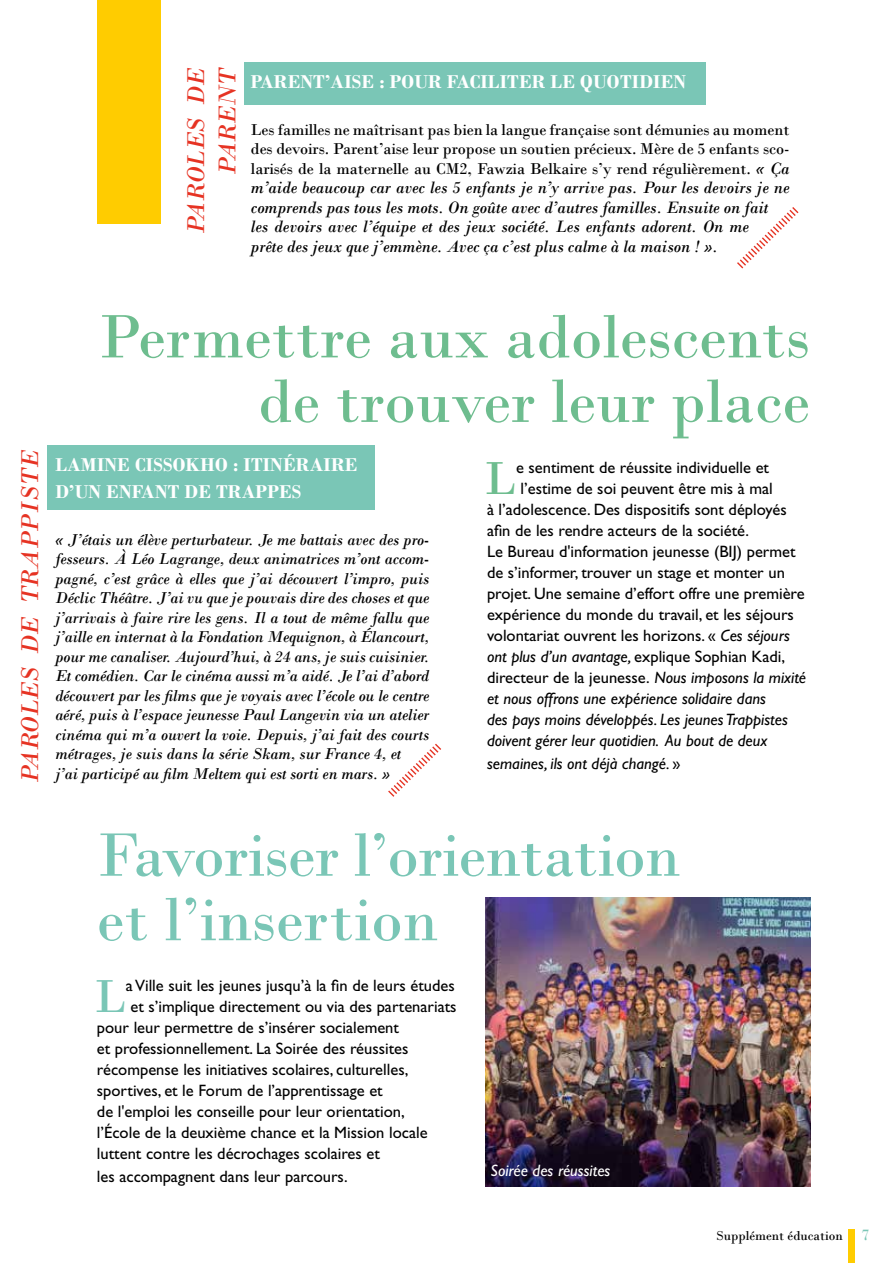
<style>
.page{position:relative;width:893px;height:1263px;background:#fff}
.page>*{position:absolute;margin:0;border:0;box-sizing:border-box;transform-origin:0 0}
.t1{font:64.5px/64.5px "Bodoni";color:#6ebd8f;text-align:right}
.t2{font:64.5px/64.5px "Bodoni";letter-spacing:-.01em;color:#7ac6b6}
.t3{font:48.6px "Bodoni";color:#6ebd8f}
.t4{font:48.6px "Bodoni";color:#7ac6b6}
.t5{font:italic 25.5px/31.5px "Bodoni";color:#e63323;text-align:right}
.t6{font:700 19.5px/27px "Bodoni";letter-spacing:.01em;color:#fff}
.t7{font:italic 17.25px/19.5px "Bodoni";letter-spacing:-.005em;color:#000}
.t8{font:16.5px "Gill Sans Std";color:#000}
.t9{font:italic 16.5px/19.5px "Bodoni";letter-spacing:-.01em;color:#000;text-align:justify}
.t10{font:16.5px/19.5px "Bodoni";letter-spacing:-.005em;color:#000;text-align:justify}
.t11{font:italic 16.5px "Gill Sans Std";color:#000}
.t12{font:italic 16.5px "Gill Sans Std";color:#fff}
.t13{font:13.5px "Bodoni";color:#000}
.s1{font-style:italic;font-size:17.25px}
.s2{font-style:italic}
.s3{font-style:normal}
.s4{font-size:16.5px;color:#7ac6b6}
</style>
<div class="page">
<div style="left:97px;top:0;width:64px;height:223px;background:#fc0"></div>
<div style="left:848px;top:1229px;width:7px;height:34px;background:#fc0"></div>
<svg style="left:388px;top:743px;width:53px;height:54px"></svg>
<div style="left:244px;top:63px;width:461px;height:42px;background:#7ac6b6"></div>
<svg style="left:737px;top:207px;width:62px;height:62px"></svg>
<img style="left:486px;top:897px;width:324px;height:289px">
<div style="left:47px;top:445px;width:328px;height:65px;background:#7ac6b6"></div>
<h3 class="t5" style="left:180px;top:234px;width:169px;rotate:-90deg">PAROLES DE<br>PARENT</h3>
<p class="t6" style="left:251px;top:68px;width:437px">PARENT’AISE : POUR FACILITER LE QUOTIDIEN</p>
<p class="t10" style="left:251px;top:120px;width:540px">Les familles ne maîtrisant pas bien la langue française sont démunies au moment des devoirs. Parent’aise leur propose un soutien précieux. Mère de 5 enfants sco&shy;larisés de la maternelle au CM2, Fawzia Belkaire s’y rend régulièrement. <span class="s1">« Ça</span></p>
<p class="t7" style="left:251px;top:178px;width:540px">m’aide beaucoup car avec les 5 enfants je n’y arrive pas. Pour les devoirs je ne comprends pas tous les mots. On goûte avec d’autres familles. Ensuite on fait les devoirs avec l’équipe et des jeux société. Les enfants adorent. On me<br>prête des jeux que j’emmène. Avec ça c’est plus calme à la maison ! ».</p>
<h3 class="t5" style="left:14px;top:783px;width:334px;rotate:-90deg">PAROLES DE TRAPPISTE</h3>
<h1 class="t1" style="left:99px;top:304px;width:713px">Permettre aux adolescents de trouver leur place</h1>
<h2 class="t3" style="left:485px;top:449px;width:33px">L</h2>
<p class="t8" style="left:516px;top:458px;width:255px">e sentiment de réussite individuelle et</p>
<p class="t6" style="left:55px;top:451px;width:304px">LAMINE CISSOKHO : ITINÉRAIRE<br>D’UN ENFANT DE TRAPPES</p>
<p class="t9" style="left:55px;top:529px;width:376px">« J’étais un élève perturbateur. Je me battais avec des pro&shy;fesseurs. À Léo Lagrange, deux animatrices m’ont accom&shy;pagné, c’est grâce à elles que j’ai découvert l’impro, puis Déclic Théâtre. J’ai vu que je pouvais dire des choses et que j’arrivais à faire rire les gens. Il a tout de même fallu que j’aille en internat à la Fondation Mequignon, à Élancourt, pour me canaliser. Aujourd’hui, à 24 ans, je suis cuisinier.<br>Et comédien. Car le cinéma aussi m’a aidé. Je l’ai d’abord découvert par les films que je voyais avec l’école ou le centre aéré, puis à l’espace jeunesse Paul Langevin via un atelier cinéma qui m’a ouvert la voie. Depuis, j’ai fait des courts métrages, je suis dans la série Skam, sur France 4, et</p>
<p class="t8" style="left:521px;top:479px;width:254px">l’estime de soi peuvent être mis à mal</p>
<p class="t8" style="left:487px;top:500px;width:301px">à l’adolescence. Des dispositifs sont déployés</p>
<p class="t8" style="left:487px;top:521px;width:264px">afin de les rendre acteurs de la société.</p>
<p class="t8" style="left:487px;top:542px;width:310px">Le Bureau d'information jeunesse (BIJ) permet</p>
<p class="t8" style="left:487px;top:563px;width:299px">de s’informer, trouver un stage et monter un</p>
<p class="t8" style="left:487px;top:584px;width:319px">projet. Une semaine d’effort offre une première</p>
<p class="t8" style="left:487px;top:605px;width:308px">expérience du monde du travail, et les séjours</p>
<p class="t8" style="left:487px;top:626px;width:304px">volontariat ouvrent les horizons. « <span class="s2">Ces séjours</span></p>
<p class="t11" style="left:487px;top:647px;width:300px">ont plus d’un avantage, <span class="s3">explique Sophian Kadi,</span></p>
<p class="t8" style="left:487px;top:668px;width:321px">directeur de la jeunesse. <span class="s2">Nous imposons la mixité</span></p>
<p class="t11" style="left:487px;top:689px;width:280px">et nous offrons une expérience solidaire dans</p>
<p class="t11" style="left:487px;top:710px;width:302px">des pays moins développés. Les jeunes Trappistes</p>
<p class="t11" style="left:487px;top:731px;width:282px">doivent gérer leur quotidien. Au bout de deux</p>
<p class="t11" style="left:487px;top:753px;width:195px">semaines, ils ont déjà changé. <span class="s3">»</span></p>
<p class="t9" style="left:55px;top:763px;width:336px">j’ai participé au film Meltem qui est sorti en mars. »</p>
<h1 class="t2" style="left:97px;top:823px;width:585px">Favoriser l’orientation et l’insertion</h1>
<h2 class="t4" style="left:95px;top:968px;width:33px">L</h2>
<p class="t8" style="left:126px;top:976px;width:330px">a Ville suit les jeunes jusqu’à la fin de leurs études</p>
<p class="t8" style="left:131px;top:997px;width:328px">et s’implique directement ou via des partenariats</p>
<p class="t8" style="left:97px;top:1018px;width:304px">pour leur permettre de s’insérer socialement</p>
<p class="t8" style="left:97px;top:1039px;width:313px">et professionnellement. La Soirée des réussites</p>
<p class="t8" style="left:97px;top:1060px;width:313px">récompense les initiatives scolaires, culturelles,</p>
<p class="t8" style="left:97px;top:1081px;width:287px">sportives, et le Forum de l’apprentissage et</p>
<p class="t8" style="left:97px;top:1102px;width:309px">de l'emploi les conseille pour leur orientation,</p>
<p class="t8" style="left:97px;top:1123px;width:332px">l’École de la deuxième chance et la Mission locale</p>
<p class="t8" style="left:97px;top:1144px;width:284px">luttent contre les décrochages scolaires et</p>
<p class="t8" style="left:97px;top:1167px;width:252px">les accompagnent dans leur parcours.</p>
<p class="t12" style="left:490px;top:1161px;width:121px">Soirée des réussites</p>
<p class="t13" style="left:716px;top:1228px;width:155px">Supplément éducation <span class="s4">7</span></p>
</div>
